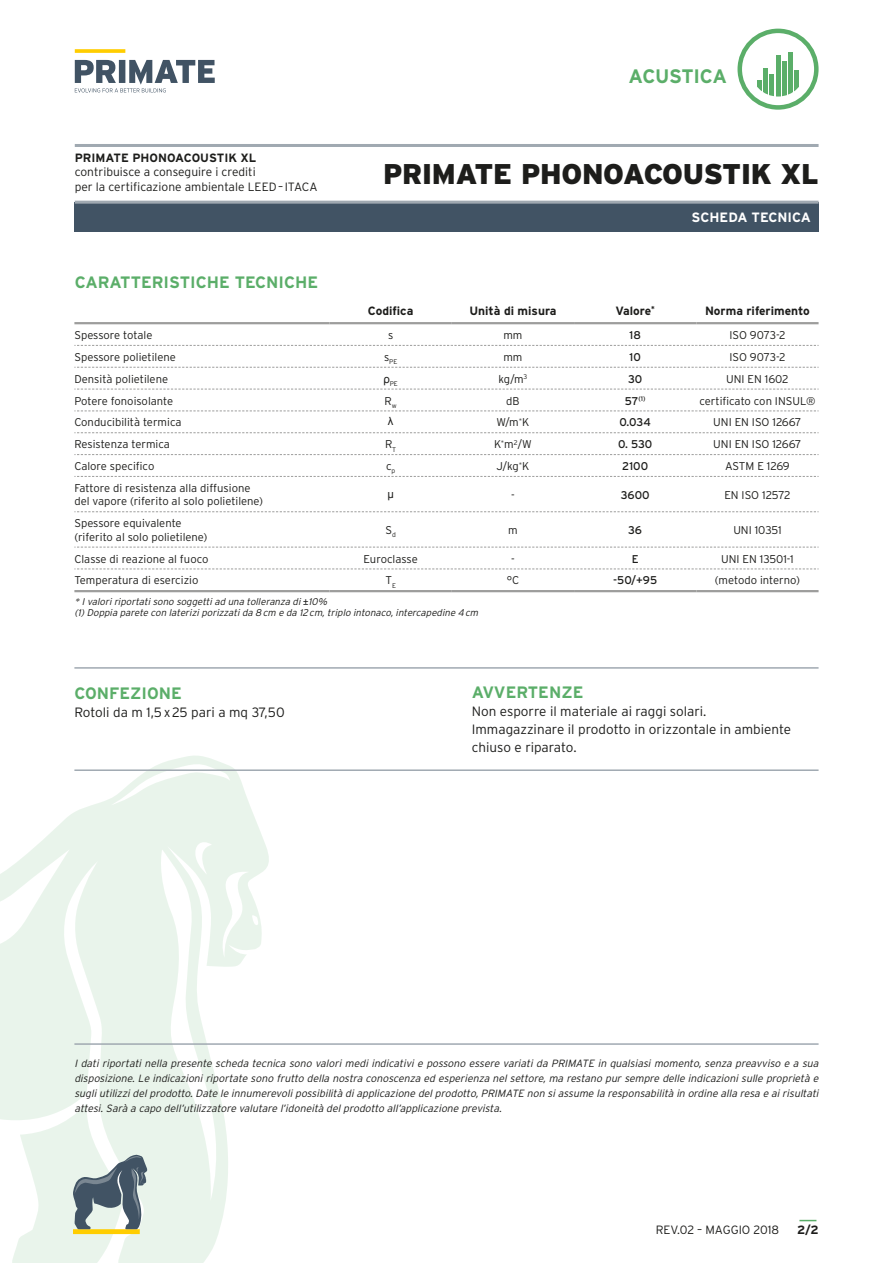
<style>
.page{position:relative;width:893px;height:1263px;background:#fff}
.page>*{position:absolute;margin:0;border:0;box-sizing:border-box;transform-origin:0 0}
.t1{font:900 28.5px "Interstate";letter-spacing:-.01em;color:#1d1d1b}
.t2{font:700 19.5px "Interstate";letter-spacing:-.02em;color:#5bae69}
.t3{font:700 16.5px "Interstate";color:#5bae69}
.t4{font:300 13.5px/18px "Interstate";color:#1d1d1b}
.t5{font:700 13.5px "Interstate";color:#fff}
.t6{font:300 12px/14.4px "Interstate";color:#1d1d1b}
.t7{font:700 12px "Interstate";color:#1d1d1b}
.t8{font:300 11.25px/13.5px "Interstate";color:#1d1d1b}
.t9{font:11.25px "Interstate";color:#1d1d1b}
.t10{font:11.25px "Arial";color:#1d1d1b}
.t11{font:italic 300 10.5px/15px "Interstate";color:#1d1d1b;text-align:justify}
.t12{font:italic 300 9.75px/10.6px "Interstate";color:#1d1d1b}
.t13{font:300 6.75px "Interstate";color:#1d1d1b}
.t14{font:6.75px "Interstate";color:#1d1d1b}
.s1{font-size:11.25px}
.s2{font-family:"Arial";font-weight:400;font-style:normal}
</style>
<div class="page">
<div style="left:74px;top:202px;width:745px;height:30px;background:#415364"></div>
<svg style="left:0;top:756px;width:269px;height:507px;fill:#e9f4eb"></svg>
<hr style="left:75px;top:201px;width:744px;height:3px;background:#a0a9b1">
<hr style="left:75px;top:144px;width:744px;height:3px;background:#a0a9b1">
<svg style="left:75px;top:49px;width:50px;height:4px"></svg>
<svg style="left:75px;top:60px;width:140px;height:32px"></svg>
<div style="left:737px;top:29px;width:82px;height:81px;border:4px solid #5bae69;border-radius:50%"></div>
<svg style="left:757px;top:80px;width:5px;height:11px"></svg>
<div style="left:763px;top:69px;width:5px;height:28px;background:#5bae69"></div>
<hr style="left:770px;top:74px;width:4px;height:23px;background:#5bae69">
<hr style="left:776px;top:55px;width:4px;height:42px;background:#5bae69">
<hr style="left:782px;top:61px;width:4px;height:36px;background:#5bae69">
<div style="left:788px;top:53px;width:5px;height:44px;background:#5bae69"></div>
<svg style="left:794px;top:70px;width:5px;height:22px"></svg>
<div style="left:73px;top:1229px;width:67px;height:5px;background:#ffcd00"></div>
<svg style="left:71px;top:1154px;width:77px;height:75px"></svg>
<hr style="left:74px;top:1043px;width:745px;height:2px;background:#a0a9b1">
<svg style="left:799px;top:1220px;width:17px;height:1px"></svg>
<hr style="left:74px;top:322px;width:256px;height:2px;background:#9d9d9c">
<hr style="left:330px;top:322px;width:122px;height:2px;background:#9d9d9c">
<hr style="left:452px;top:322px;width:122px;height:2px;background:#9d9d9c">
<hr style="left:574px;top:322px;width:122px;height:2px;background:#9d9d9c">
<hr style="left:696px;top:322px;width:123px;height:2px;background:#9d9d9c">
<hr style="left:74px;top:590px;width:256px;height:2px;background:#9d9d9c">
<hr style="left:330px;top:590px;width:122px;height:2px;background:#9d9d9c">
<hr style="left:452px;top:590px;width:122px;height:2px;background:#9d9d9c">
<hr style="left:574px;top:590px;width:122px;height:2px;background:#9d9d9c">
<hr style="left:696px;top:590px;width:123px;height:2px;background:#9d9d9c">
<svg style="left:74px;top:345px;width:745px;height:1px"></svg>
<svg style="left:74px;top:367px;width:745px;height:1px"></svg>
<svg style="left:74px;top:389px;width:745px;height:1px"></svg>
<svg style="left:74px;top:410px;width:745px;height:1px"></svg>
<svg style="left:74px;top:432px;width:745px;height:1px"></svg>
<svg style="left:74px;top:454px;width:745px;height:1px"></svg>
<svg style="left:74px;top:476px;width:745px;height:1px"></svg>
<svg style="left:74px;top:511px;width:745px;height:1px"></svg>
<svg style="left:74px;top:547px;width:745px;height:1px"></svg>
<svg style="left:74px;top:568px;width:745px;height:1px"></svg>
<hr style="left:74px;top:667px;width:745px;height:2px;background:#a0a9b1">
<hr style="left:74px;top:769px;width:745px;height:2px;background:#a0a9b1">
<p class="t7" style="left:75px;top:151px;width:183px">PRIMATE PHONOACOUSTIK XL</p>
<p class="t6" style="left:75px;top:165px;width:244px">contribuisce a conseguire i crediti<br>per la certificazione ambientale LEED– ITACA</p>
<h3 class="t3" style="left:75px;top:273px;width:245px">CARATTERISTICHE TECNICHE</h3>
<h2 class="t2" style="left:628px;top:65px;width:100px">ACUSTICA</h2>
<h1 class="t1" style="left:383px;top:157px;width:437px">PRIMATE PHONOACOUSTIK XL</h1>
<p class="t5" style="left:692px;top:210px;width:121px">SCHEDA TECNICA</p>
<p class="t7" style="left:368px;top:304px;width:47px">Codifica</p>
<p class="t7" style="left:469px;top:304px;width:89px">Unità di misura</p>
<p class="t7" style="left:615px;top:304px;width:41px">Valore<sup>*</sup></p>
<p class="t7" style="left:705px;top:304px;width:106px">Norma riferimento</p>
<p class="t8" style="left:74px;top:328px;width:80px">Spessore totale</p>
<p class="t8" style="left:388px;top:328px;width:7px">s</p>
<p class="t8" style="left:503px;top:328px;width:21px">mm</p>
<p class="t9" style="left:629px;top:329px;width:13px">18</p>
<p class="t8" style="left:729px;top:328px;width:58px">ISO 9073-2</p>
<p class="t8" style="left:74px;top:350px;width:103px">Spessore polietilene</p>
<p class="t13" style="left:384px;top:358px;width:15px"><sup>s</sup>PE</p>
<p class="t8" style="left:503px;top:350px;width:21px">mm</p>
<p class="t9" style="left:629px;top:351px;width:13px">10</p>
<p class="t8" style="left:729px;top:350px;width:58px">ISO 9073-2</p>
<p class="t8" style="left:74px;top:372px;width:95px">Densità polietilene</p>
<p class="t13" style="left:383px;top:380px;width:16px"><sup>ρ</sup>PE</p>
<p class="t8" style="left:498px;top:372px;width:30px">kg/m<sup>3</sup></p>
<p class="t9" style="left:628px;top:372px;width:16px">30</p>
<p class="t8" style="left:726px;top:372px;width:64px">UNI EN 1602</p>
<p class="t8" style="left:74px;top:394px;width:100px">Potere fonoisolante</p>
<p class="t8" style="left:385px;top:394px;width:14px">R<sub>w</sub></p>
<p class="t8" style="left:506px;top:394px;width:15px">dB</p>
<p class="t14" style="left:625px;top:395px;width:22px"><span class="s1">57</span>(1)</p>
<p class="t8" style="left:699px;top:394px;width:118px">certificato con INSUL®</p>
<p class="t8" style="left:74px;top:416px;width:109px">Conducibilità termica</p>
<p class="t10" style="left:388px;top:414px;width:7px">λ</p>
<p class="t8" style="left:496px;top:416px;width:34px">W/m<sup>*</sup>K</p>
<p class="t9" style="left:619px;top:416px;width:33px">0.034</p>
<p class="t8" style="left:713px;top:416px;width:90px">UNI EN ISO 12667</p>
<p class="t8" style="left:74px;top:437px;width:97px">Resistenza termica</p>
<p class="t8" style="left:385px;top:437px;width:13px">R<sub>T</sub></p>
<p class="t8" style="left:494px;top:437px;width:39px">K<sup>*</sup>m<sup>2</sup>/W</p>
<p class="t9" style="left:618px;top:438px;width:36px">0. 530</p>
<p class="t8" style="left:713px;top:437px;width:90px">UNI EN ISO 12667</p>
<p class="t8" style="left:74px;top:459px;width:81px">Calore specifico</p>
<p class="t8" style="left:386px;top:459px;width:11px">c<sub>p</sub></p>
<p class="t8" style="left:496px;top:459px;width:35px">J/kg<sup>*</sup>K</p>
<p class="t9" style="left:622px;top:460px;width:27px">2100</p>
<p class="t8" style="left:725px;top:459px;width:66px">ASTM E 1269</p>
<p class="t8" style="left:74px;top:481px;width:190px">Fattore di resistenza alla diffusione del vapore (riferito al solo polietilene)</p>
<p class="t10" style="left:387px;top:487px;width:8px">μ</p>
<p class="t8" style="left:511px;top:488px;width:5px">-</p>
<p class="t9" style="left:621px;top:488px;width:30px">3600</p>
<p class="t8" style="left:724px;top:488px;width:68px">EN ISO 12572</p>
<p class="t8" style="left:74px;top:516px;width:135px">Spessore equivalente (riferito al solo polietilene)</p>
<p class="t8" style="left:385px;top:523px;width:12px">S<sub>d</sub></p>
<p class="t8" style="left:508px;top:523px;width:11px">m</p>
<p class="t9" style="left:628px;top:524px;width:15px">36</p>
<p class="t8" style="left:733px;top:523px;width:50px">UNI 10351</p>
<p class="t8" style="left:74px;top:552px;width:136px">Classe di reazione al fuoco</p>
<p class="t8" style="left:363px;top:552px;width:56px">Euroclasse</p>
<p class="t8" style="left:511px;top:552px;width:5px">-</p>
<p class="t9" style="left:632px;top:552px;width:8px">E</p>
<p class="t8" style="left:721px;top:552px;width:74px">UNI EN 13501-1</p>
<p class="t8" style="left:74px;top:574px;width:125px">Temperatura di esercizio</p>
<p class="t8" style="left:385px;top:574px;width:12px">T<sub>E</sub></p>
<p class="t8" style="left:507px;top:574px;width:14px">°C</p>
<p class="t9" style="left:613px;top:574px;width:45px">-50/+95</p>
<p class="t8" style="left:715px;top:574px;width:86px">(metodo interno)</p>
<p class="t12" style="left:74px;top:596px;width:405px">* I valori riportati sono soggetti ad una tolleranza di <span class="s2">±</span>10%<br>(1) Doppia parete con laterizi porizzati da 8cm e da 12cm, triplo intonaco, intercapedine 4cm</p>
<h3 class="t3" style="left:74px;top:684px;width:109px">CONFEZIONE</h3>
<p class="t4" style="left:74px;top:703px;width:212px">Rotoli da m 1,5x25 pari a mq 37,50</p>
<h3 class="t3" style="left:472px;top:683px;width:113px">AVVERTENZE</h3>
<p class="t4" style="left:472px;top:702px;width:321px">Non esporre il materiale ai raggi solari.<br>Immagazzinare il prodotto in orizzontale in ambiente chiuso e riparato.</p>
<p class="t11" style="left:74px;top:1056px;width:746px">I dati riportati nella presente scheda tecnica sono valori medi indicativi e possono essere variati da PRIMATE in qualsiasi momento, senza preavviso e a sua disposizione. Le indicazioni riportate sono frutto della nostra conoscenza ed esperienza nel settore, ma restano pur sempre delle indicazioni sulle proprietà e sugli utilizzi del prodotto. Date le innumerevoli possibilità di applicazione del prodotto, PRIMATE non si assume la responsabilità in ordine alla resa e ai risultati attesi. Sarà a capo dell’utilizzatore valutare l’idoneità del prodotto all’applicazione prevista.</p>
<p class="t6" style="left:656px;top:1222px;width:125px">REV.02 – MAGGIO 2018</p>
<p class="t7" style="left:797px;top:1223px;width:23px">2/2</p>
</div>
